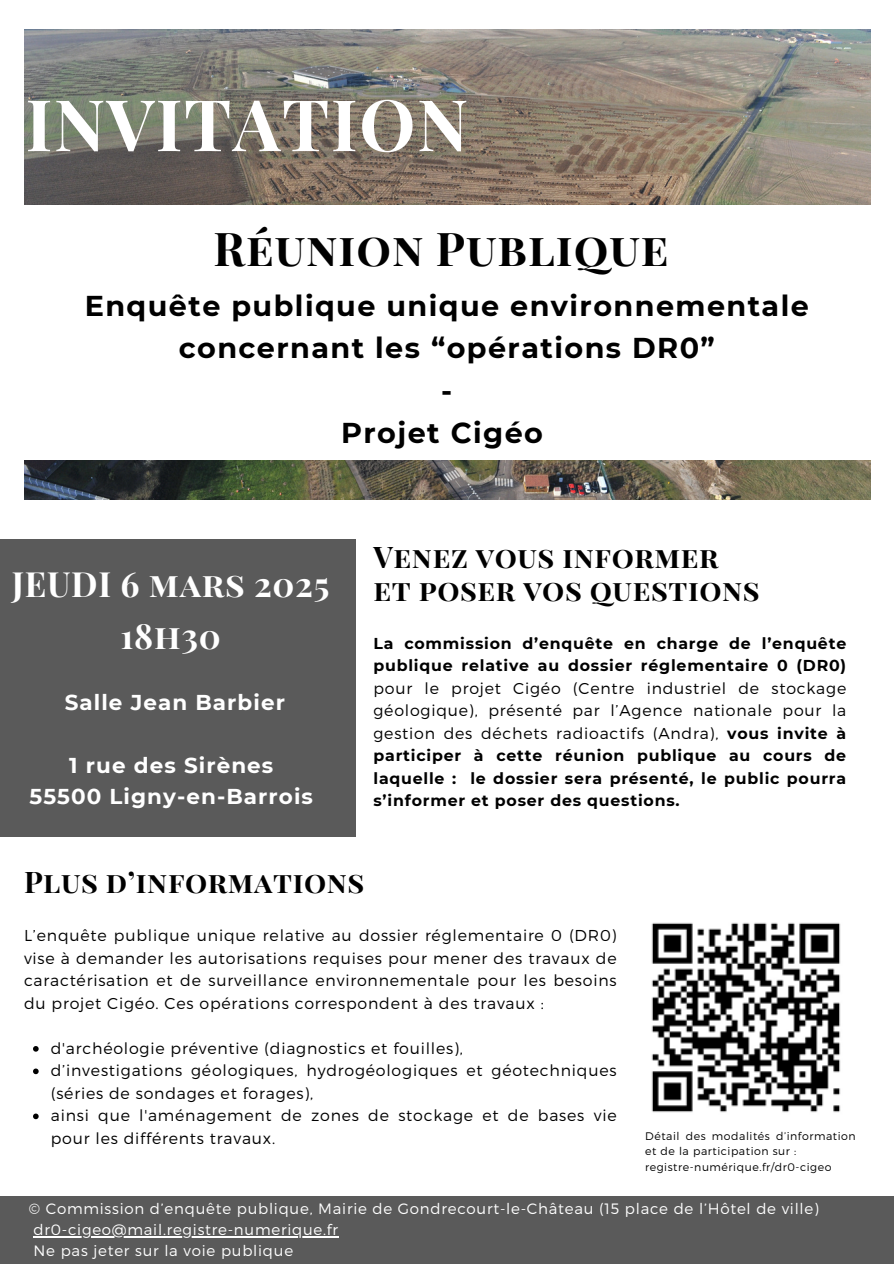
<style>
.page{position:relative;width:894px;height:1264px;background:#fff}
.page>*{position:absolute;margin:0;border:0;box-sizing:border-box;transform-origin:0 0}
.t1{font:700 71.25px "Playfair Display SC";letter-spacing:.02em;color:#fff}
.t2{font:700 45.6px "Playfair Display SC";letter-spacing:.02em;color:#000}
.t3{font:700 34.05px "Playfair Display SC";letter-spacing:.02em;color:#fff}
.t4{font:700 29.25px "Playfair Display SC";letter-spacing:.02em;color:#000}
.t5{font:700 28.65px/42.3px "Montserrat";letter-spacing:.05em;color:#000;text-align:center}
.t6{font:700 21.45px/31.5px "Montserrat";letter-spacing:.05em;color:#fff;text-align:center}
.t7{font:300 15.75px/22.5px "Montserrat";letter-spacing:.05em;color:#000}
.t8{font:700 15.75px/22.5px "Montserrat";letter-spacing:.05em;color:#000;text-align:justify}
.t9{font:300 15px/21.3px "Montserrat";letter-spacing:.05em;color:#fff}
.t10{font:300 10.95px/15.5px "Montserrat";letter-spacing:.05em;color:#000}
.s1{font-weight:300}
</style>
<div class="page">
<img style="left:24px;top:29px;width:846px;height:471px">
<div style="left:0;top:206px;width:893px;height:253px;background:#fff"></div>
<div style="left:0;top:1196px;width:893px;height:67px;background:#5a5a5a"></div>
<div style="left:0;top:539px;width:355px;height:297px;background:#5a5a5a"></div>
<img style="left:651px;top:922px;width:190px;height:191px">
<svg style="left:33px;top:1046px;width:6px;height:5px"></svg>
<svg style="left:33px;top:1068px;width:6px;height:6px"></svg>
<svg style="left:33px;top:1113px;width:6px;height:6px"></svg>
<hr style="left:34px;top:1236px;width:304px;height:1px;background:#fff">
<h5 class="t1" style="left:26px;top:74px;width:444px">INVITATION</h5>
<p class="t2" style="left:213px;top:217px;width:456px">Réunion Publique</p>
<h1 class="t5" style="left:85px;top:284px;width:725px">Enquête publique unique environnementale concernant les “opérations DR0”<br>-<br>Projet Cigéo</h1>
<p class="t4" style="left:373px;top:536px;width:346px">Venez vous informer</p>
<h4 class="t3" style="left:12px;top:560px;width:319px">JEUDI 6 mars 2025</h4>
<p class="t4" style="left:373px;top:569px;width:388px">et poser vos questions</p>
<p class="t3" style="left:120px;top:612px;width:102px">18h30</p>
<h3 class="t6" style="left:65px;top:686px;width:222px">Salle Jean Barbier</h3>
<h2 class="t8" style="left:373px;top:632px;width:474px">La commission d’enquête en charge de l’enquête publique relative au dossier réglementaire 0 (DR0) <span class="s1">pour le projet Cigéo (Centre industriel de stockage géologique), présenté par l’Agence nationale pour la gestion des déchets radioactifs (Andra),</span> vous invite à participer à cette réunion publique au cours de laquelle : le dossier sera présenté, le public pourra s’informer et poser des questions.</h2>
<h3 class="t6" style="left:30px;top:749px;width:285px">1 rue des Sirènes<br>55500 Ligny-en-Barrois</h3>
<h6 class="t4" style="left:24px;top:861px;width:342px">Plus d’informations</h6>
<h5 class="t7" style="left:24px;top:923px;width:594px;text-align:justify">L’enquête publique unique relative au dossier réglementaire 0 (DR0) vise à demander les autorisations requises pour mener des travaux de caractérisation et de surveillance environnementale pour les besoins du projet Cigéo. Ces opérations correspondent à des travaux :</h5>
<h4 class="t7" style="left:51px;top:1036px;width:413px">d'archéologie préventive (diagnostics et fouilles),</h4>
<h6 class="t7" style="left:51px;top:1058px;width:567px">d’investigations géologiques, hydrogéologiques et géotechniques (séries de sondages et forages),</h6>
<h4 class="t7" style="left:51px;top:1103px;width:567px">ainsi que l'aménagement de zones de stockage et de bases vie pour les différents travaux.</h4>
<p class="t10" style="left:645px;top:1127px;width:212px">Détail des modalités d’information et de la participation sur :</p>
<p class="t10" style="left:645px;top:1158px;width:188px">registre-numérique.fr/dr0-cigeo</p>
<p class="t9" style="left:29px;top:1196px;width:791px">© Commission d’enquête publique, Mairie de Gondrecourt-le-Château (15 place de l’Hôtel de ville)</p>
<p class="t9" style="left:34px;top:1218px;width:306px">dr0-cigeo@mail.registre-numerique.fr<br>Ne pas jeter sur la voie publique</p>
</div>
